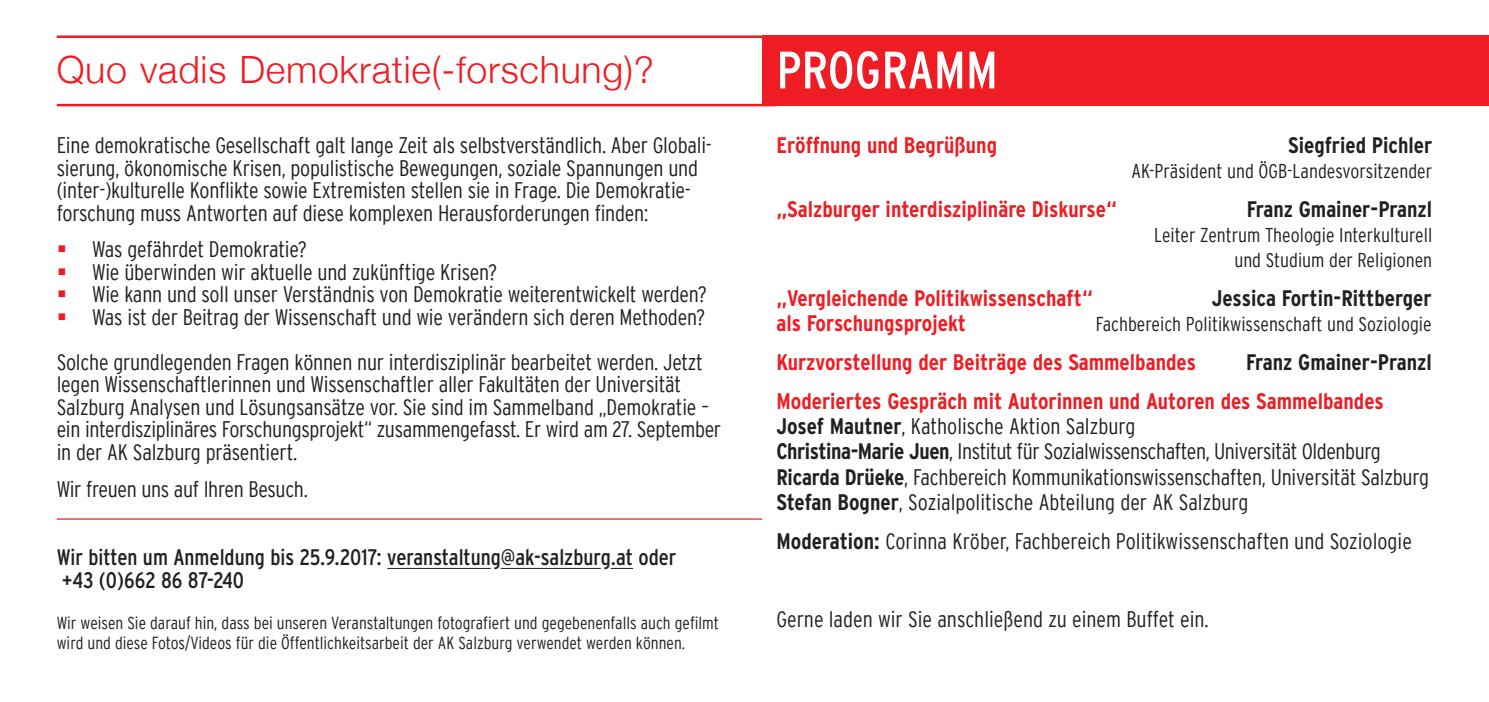
<style>
.page{position:relative;width:1489px;height:702px;background:#fff}
.page>*{position:absolute;margin:0;border:0;box-sizing:border-box;transform-origin:0 0}
.t1{font:condensed 52.5px "Interstate";color:#fff}
.t2{font:300 37.5px "Helvetica Neue";letter-spacing:.02em;color:#ee1d23}
.t3{font:300 condensed 22.5px/22.5px "Interstate";letter-spacing:-.01em;color:#231f20}
.t4{font:700 condensed 22.5px "Interstate";color:#ee1d23}
.t5{font:condensed 22.5px/22.5px "Interstate";color:#231f20}
.t6{font:700 condensed 22.5px "Interstate";color:#231f20}
.t7{font:300 condensed 20px/25px "Interstate";color:#231f20;text-align:right}
.t8{font:300 condensed 17.5px/20px "Interstate";color:#231f20}
.s1{font-weight:700;color:#ee1d23}
.s2{font-weight:700}
</style>
<div class="page">
<div style="left:762px;top:35px;width:726px;height:71px;background:#ee1d23"></div>
<hr style="left:387px;top:568px;width:104px;height:1px;background:#231f20">
<hr style="left:501px;top:568px;width:99px;height:1px;background:#231f20">
<svg style="left:611px;top:568px;width:22px;height:1px"></svg>
<hr style="left:57px;top:518px;width:705px;height:1px;background:#ee1d23">
<hr style="left:57px;top:35px;width:719px;height:3px;background:#ee1d23">
<hr style="left:57px;top:104px;width:719px;height:2px;background:#ee1d23">
<h2 class="t2" style="left:57px;top:39px;width:599px">Quo vadis Demokratie(-forschung)?</h2>
<p class="t3" style="left:57px;top:134px;width:656px">Eine demokratische Gesellschaft galt lange Zeit als selbstverständlich. Aber Globali&shy;sierung, ökonomische Krisen, populistische Bewegungen, soziale Spannungen und (inter-)kulturelle Konflikte sowie Extremisten stellen sie in Frage. Die Demokratie&shy;forschung muss Antworten auf diese komplexen Herausforderungen finden:</p>
<p class="t3" style="left:92px;top:238px;width:616px">Was gefährdet Demokratie?<br>Wie überwinden wir aktuelle und zukünftige Krisen?<br>Wie kann und soll unser Verständnis von Demokratie weiterentwickelt werden?<br>Was ist der Beitrag der Wissenschaft und wie verändern sich deren Methoden?</p>
<p class="t3" style="left:57px;top:350px;width:666px">Solche grundlegenden Fragen können nur interdisziplinär bearbeitet werden. Jetzt legen Wissenschaftlerinnen und Wissenschaftler aller Fakultäten der Universität Salzburg Analysen und Lösungsansätze vor. Sie sind im Sammelband „Demokratie – ein interdisziplinäres Forschungsprojekt“ zusammengefasst. Er wird am 27. September in der AK Salzburg präsentiert.</p>
<p class="t3" style="left:57px;top:477px;width:252px">Wir freuen uns auf Ihren Besuch.</p>
<p class="t5" style="left:57px;top:546px;width:621px">Wir bitten um Anmeldung bis 25.9.2017: veranstaltung@ak-salzburg.at oder +43 (0)662 86 87-240</p>
<p class="t8" style="left:57px;top:613px;width:664px">Wir weisen Sie darauf hin, dass bei unseren Veranstaltungen fotografiert und gegebenenfalls auch gefilmt wird und diese Fotos/Videos für die Öffentlichkeitsarbeit der AK Salzburg verwendet werden können.</p>
<h1 class="t1" style="left:776px;top:41px;width:223px">PROGRAMM</h1>
<p class="t4" style="left:776px;top:131px;width:222px">Eröffnung und Begrüßung</p>
<p class="t6" style="left:1287px;top:131px;width:146px">Siegfried Pichler</p>
<p class="t7" style="left:1131px;top:158px;width:302px">AK-Präsident und ÖGB-Landesvorsitzender</p>
<p class="t4" style="left:776px;top:195px;width:342px">„Salzburger interdisziplinäre Diskurse“</p>
<p class="t6" style="left:1246px;top:195px;width:187px">Franz Gmainer-Pranzl</p>
<p class="t7" style="left:1154px;top:222px;width:279px">Leiter Zentrum Theologie Interkulturell und Studium der Religionen</p>
<p class="t4" style="left:776px;top:284px;width:318px">„Vergleichende Politikwissenschaft“</p>
<p class="t6" style="left:1211px;top:284px;width:221px">Jessica Fortin-Rittberger</p>
<p class="t4" style="left:776px;top:309px;width:191px">als Forschungsprojekt</p>
<p class="t7" style="left:1095px;top:311px;width:337px">Fachbereich Politikwissenschaft und Soziologie</p>
<p class="t4" style="left:776px;top:348px;width:421px">Kurzvorstellung der Beiträge des Sammelbandes</p>
<p class="t6" style="left:1245px;top:348px;width:187px">Franz Gmainer-Pranzl</p>
<p class="t3" style="left:776px;top:389px;width:654px;line-height:25px"><span class="s1">Moderiertes Gespräch mit Autorinnen und Autoren des Sammelbandes </span><span class="s2">Josef Mautner</span>, Katholische Aktion Salzburg<br><span class="s2">Christina-Marie Juen</span>, Institut für Sozialwissenschaften, Universität Oldenburg <span class="s2">Ricarda Drüeke</span>, Fachbereich Kommunikationswissenschaften, Universität Salzburg <span class="s2">Stefan Bogner</span>, Sozialpolitische Abteilung der AK Salzburg</p>
<p class="t3" style="left:776px;top:529px;width:637px"><span class="s2">Moderation:</span> Corinna Kröber, Fachbereich Politikwissenschaften und Soziologie</p>
<p class="t3" style="left:776px;top:607px;width:434px">Gerne laden wir Sie anschließend zu einem Buffet ein.</p>
</div>
